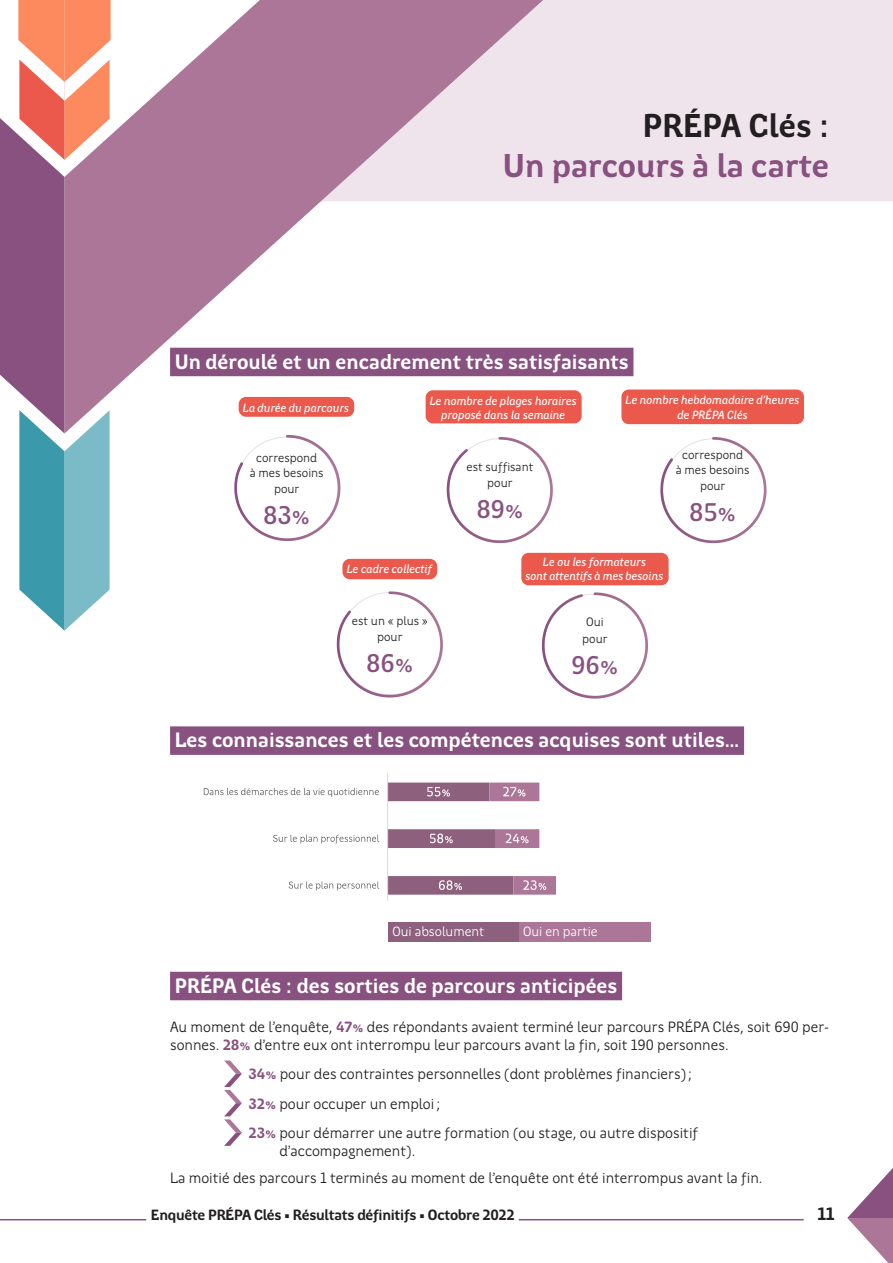
<style>
.page{position:relative;width:893px;height:1263px;background:#fff}
.page>*{position:absolute;margin:0;border:0;box-sizing:border-box;transform-origin:0 0}
.t1{font:700 33.3px "Region Bretagne New";color:#885180}
.t2{font:700 33.3px "Region Bretagne New";color:#231f20}
.t3{font:500 25.8px "Region Bretagne New";letter-spacing:-.01em;color:#885180}
.t4{font:700 21px "Region Bretagne New";color:#fff}
.t5{font:700 18px "Region Bretagne New";color:#231f20}
.t6{font:15px/29.4px "Region Bretagne New";color:#231f20}
.t7{font:700 15px "Region Bretagne New";letter-spacing:-.02em;color:#231f20}
.t8{font:13.5px "Region Bretagne New";color:#fff}
.t9{font:12.3px/16.2px "Region Bretagne New";color:#231f20;text-align:center}
.t10{font:italic 500 12px/14.4px "Region Bretagne New";color:#fff;text-align:center}
.s1{font-weight:700;color:#885180}
</style>
<div class="page">
<div style="left:733px;top:0;width:160px;height:201px;background:#efe4eb"></div>
<svg style="left:111px;top:0;width:622px;height:425px"></svg>
<svg style="left:0;top:0;width:111px;height:631px"></svg>
<svg style="left:847px;top:1168px;width:46px;height:95px"></svg>
<hr style="left:519px;top:1219px;width:285px;height:1px;background:#885180">
<hr style="left:0;top:1219px;width:146px;height:1px;background:#885180">
<div style="left:170px;top:348px;width:463px;height:28px;background:#885180"></div>
<div style="left:170px;top:726px;width:574px;height:29px;background:#885180"></div>
<div style="left:170px;top:972px;width:452px;height:28px;background:#885180"></div>
<svg style="left:224px;top:1060px;width:18px;height:86px"></svg>
<div style="left:239px;top:397px;width:115px;height:20px;background:#eb594d;border-radius:7px"></div>
<div style="left:426px;top:390px;width:156px;height:33px;background:#eb594d;border-radius:7px"></div>
<div style="left:621px;top:389px;width:183px;height:35px;background:#eb594d;border-radius:7px"></div>
<div style="left:342px;top:559px;width:95px;height:20px;background:#eb594d;border-radius:7px"></div>
<hr style="left:387px;top:773px;width:1px;height:128px;background:#d9d9d9">
<svg style="left:388px;top:782px;width:168px;height:113px"></svg>
<svg style="left:289px;top:881px;width:90px;height:9px"></svg>
<svg style="left:273px;top:835px;width:106px;height:9px"></svg>
<svg style="left:204px;top:788px;width:175px;height:9px"></svg>
<div style="left:389px;top:922px;width:131px;height:19px;background:#8d607d"></div>
<div style="left:519px;top:922px;width:132px;height:19px;background:#ac7698"></div>
<svg style="left:234px;top:434px;width:107px;height:107px"></svg>
<svg style="left:446px;top:437px;width:107px;height:107px"></svg>
<svg style="left:660px;top:437px;width:107px;height:107px"></svg>
<svg style="left:336px;top:591px;width:107px;height:107px"></svg>
<div style="left:521px;top:553px;width:148px;height:32px;background:#eb594d;border-radius:7px"></div>
<svg style="left:541px;top:592px;width:107px;height:107px"></svg>
<h1 class="t2" style="left:643px;top:109px;width:188px">PRÉPA Clés :</h1>
<h1 class="t1" style="left:503px;top:149px;width:328px">Un parcours à la carte</h1>
<h3 class="t4" style="left:175px;top:351px;width:456px">Un déroulé et un encadrement très satisfaisants</h3>
<p class="t10" style="left:243px;top:400px;width:108px">La durée du parcours</p>
<p class="t10" style="left:430px;top:394px;width:148px">Le nombre de plages horaires proposé dans la semaine</p>
<p class="t10" style="left:626px;top:393px;width:175px">Le nombre hebdomadaire d’heures de PRÉPA Clés</p>
<p class="t9" style="left:676px;top:448px;width:75px;line-height:14.7px">correspond<br>à mes besoins</p>
<p class="t9" style="left:700px;top:478px;width:27px">pour</p>
<h2 class="t3" style="left:689px;top:499px;width:49px">85%</h2>
<p class="t9" style="left:250px;top:450px;width:75px;line-height:14.7px">correspond<br>à mes besoins</p>
<p class="t9" style="left:274px;top:481px;width:27px">pour</p>
<h2 class="t3" style="left:263px;top:502px;width:48px">83%</h2>
<p class="t9" style="left:466px;top:459px;width:69px">est suffisant pour</p>
<h2 class="t3" style="left:476px;top:496px;width:49px">89%</h2>
<p class="t10" style="left:347px;top:562px;width:87px">Le cadre collectif</p>
<p class="t9" style="left:352px;top:612px;width:78px">est un « plus » pour</p>
<h2 class="t3" style="left:366px;top:650px;width:49px">86%</h2>
<p class="t10" style="left:525px;top:555px;width:139px">Le ou les formateurs<br>sont attentifs à mes besoins</p>
<p class="t9" style="left:582px;top:614px;width:27px">Oui pour</p>
<h2 class="t3" style="left:571px;top:651px;width:49px">96%</h2>
<h3 class="t4" style="left:175px;top:729px;width:566px">Les connaissances et les compétences acquises sont utiles…</h3>
<p class="t8" style="left:392px;top:924px;width:93px">Oui absolument</p>
<p class="t8" style="left:523px;top:924px;width:76px">Oui en partie</p>
<h3 class="t4" style="left:175px;top:975px;width:444px">PRÉPA Clés : des sorties de parcours anticipées</h3>
<p class="t6" style="left:170px;top:1018px;width:661px;line-height:18px">Au moment de l’enquête, <span class="s1">47%</span> des répondants avaient terminé leur parcours PRÉPA Clés, soit 690 per&shy;sonnes. <span class="s1">28%</span> d’entre eux ont interrompu leur parcours avant la fin, soit 190 personnes.</p>
<p class="t6" style="left:249px;top:1060px;width:451px"><span class="s1">34%</span> pour des contraintes personnelles (dont problèmes financiers) ;<br><span class="s1">32%</span> pour occuper un emploi ;<br><span class="s1">23%</span> pour démarrer une autre formation (ou stage, ou autre dispositif</p>
<p class="t6" style="left:170px;top:1138px;width:594px;line-height:26.5px;text-indent:109px">d’accompagnement).<br>La moitié des parcours 1 terminés au moment de l’enquête ont été interrompus avant la fin.</p>
<p class="t7" style="left:151px;top:1207px;width:365px">Enquête PRÉPA Clés • Résultats définitifs • Octobre 2022</p>
<p class="t5" style="left:817px;top:1205px;width:19px">11</p>
</div>
